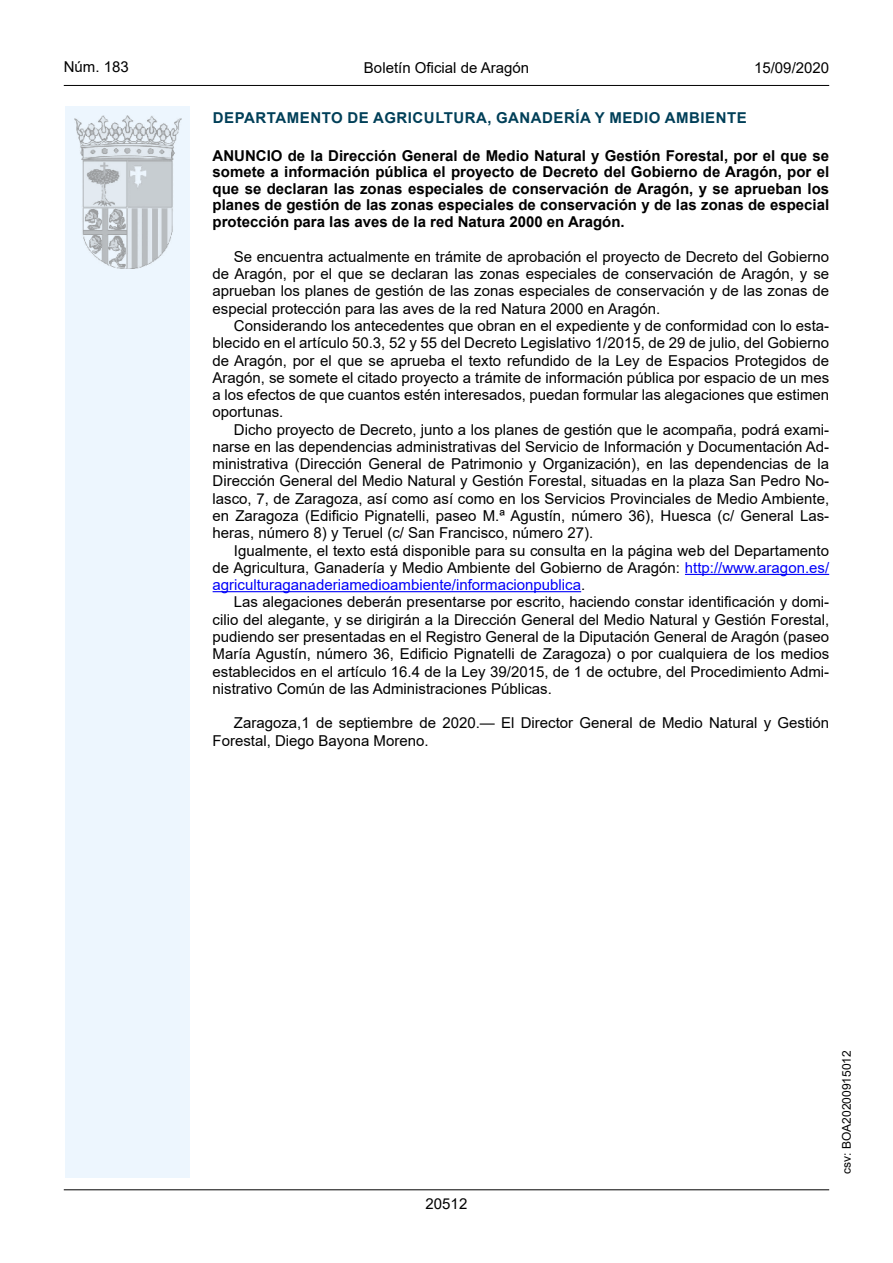
<style>
.page{position:relative;width:893px;height:1263px;background:#fff}
.page>*{position:absolute;margin:0;border:0;box-sizing:border-box;transform-origin:0 0}
.inicio_de_parrafo{font:15px/17.2px "Arial";color:#000;text-align:justify}
.Titulo_text{font:700 15px/16.5px "Arial";color:#000;text-align:justify}
.emisor_text{font:700 15px "Arial";letter-spacing:.035em;color:#003f58}
.t1{font:15px "Arial MT2";color:#000}
.t2{font:12px "Arial MT2";color:#000}
.s1{color:#0000fa}
.s2{font-family:"Arial MT2"}
</style>
<div class="page">
<div style="left:65px;top:106px;width:125px;height:1072px;background:#edf6fe"></div>
<img style="left:75px;top:115px;width:106px;height:153px">
<hr style="left:64px;top:85px;width:765px;height:1px;background:#000">
<hr style="left:64px;top:1189px;width:765px;height:1px;background:#000">
<hr style="left:685px;top:574px;width:144px;height:1px;background:#0000fa">
<hr style="left:213px;top:591px;width:368px;height:1px;background:#0000fa">
<p class="t1" style="left:64px;top:57px;width:67px">Núm. 183</p>
<p class="inicio_de_parrafo" style="left:364px;top:59px;width:167px">Boletín Oficial de Aragón</p>
<p class="t1" style="left:754px;top:57px;width:77px">15/09/2020</p>
<h4 class="emisor_text" style="left:213px;top:107px;width:535px">DEPARTAMENTO DE AGRICULTURA, GANADERÍA Y MEDIO AMBIENTE</h4>
<h5 class="Titulo_text" style="left:213px;top:147px;width:618px">ANUNCIO de la Dirección General de Medio Natural y Gestión Forestal, por el que se somete a información pública el proyecto de Decreto del Gobierno de Aragón, por el que se declaran las zonas especiales de conservación de Aragón, y se aprueban los planes de gestión de las zonas especiales de conservación y de las zonas de especial protección para las aves de la red Natura 2000 en Aragón.</h5>
<p class="inicio_de_parrafo" style="left:213px;top:248px;width:618px;text-indent:21px">Se encuentra actualmente en trámite de aprobación el proyecto de Decreto del Gobierno de Aragón, por el que se declaran las zonas especiales de conservación de Aragón, y se aprueban los planes de gestión de las zonas especiales de conservación y de las zonas de especial protección para las aves de la red Natura 2000 en Aragón.</p>
<p class="inicio_de_parrafo" style="left:213px;top:317px;width:618px;text-indent:21px">Considerando los antecedentes que obran en el expediente y de conformidad con lo esta&shy;blecido en el artículo 50.3, 52 y 55 del Decreto Legislativo 1/2015, de 29 de julio, del Gobierno de Aragón, por el que se aprueba el texto refundido de la Ley de Espacios Protegidos de Aragón, se somete el citado proyecto a trámite de información pública por espacio de un mes a los efectos de que cuantos estén interesados, puedan formular las alegaciones que estimen oportunas.</p>
<p class="inicio_de_parrafo" style="left:213px;top:421px;width:618px;text-indent:21px">Dicho proyecto de Decreto, junto a los planes de gestión que le acompaña, podrá exami&shy;narse en las dependencias administrativas del Servicio de Información y Documentación Ad&shy;ministrativa (Dirección General de Patrimonio y Organización), en las dependencias de la Dirección General del Medio Natural y Gestión Forestal, situadas en la plaza San Pedro No&shy;lasco, 7, de Zaragoza, así como así como en los Servicios Provinciales de Medio Ambiente, en Zaragoza (Edificio Pignatelli, paseo M.ª Agustín, número 36), Huesca (c/ General Las&shy;heras, número 8) y Teruel (c/ San Francisco, número 27).</p>
<p class="inicio_de_parrafo" style="left:213px;top:542px;width:618px;text-indent:21px">Igualmente, el texto está disponible para su consulta en la página web del Departamento de Agricultura, Ganadería y Medio Ambiente del Gobierno de Aragón: <span class="s1">http://www.aragon.es/ agriculturaganaderiamedioambiente/informacionpublica</span><span class="s2">.</span></p>
<p class="inicio_de_parrafo" style="left:213px;top:593px;width:618px;text-indent:21px">Las alegaciones deberán presentarse por escrito, haciendo constar identificación y domi&shy;cilio del alegante, y se dirigirán a la Dirección General del Medio Natural y Gestión Forestal, pudiendo ser presentadas en el Registro General de la Diputación General de Aragón (paseo María Agustín, número 36, Edificio Pignatelli de Zaragoza) o por cualquiera de los medios establecidos en el artículo 16.4 de la Ley 39/2015, de 1 de octubre, del Procedimiento Admi&shy;nistrativo Común de las Administraciones Públicas.</p>
<p class="inicio_de_parrafo" style="left:213px;top:714px;width:618px;text-indent:21px">Zaragoza,1 de septiembre de 2020.— El Director General de Medio Natural y Gestión<br>Forestal, Diego Bayona Moreno.</p>
<p class="t1" style="left:426px;top:1193px;width:43px">20512</p>
<p class="t2" style="left:838px;top:1174px;width:125px;rotate:-90deg">csv: BOA20200915012</p>
</div>
